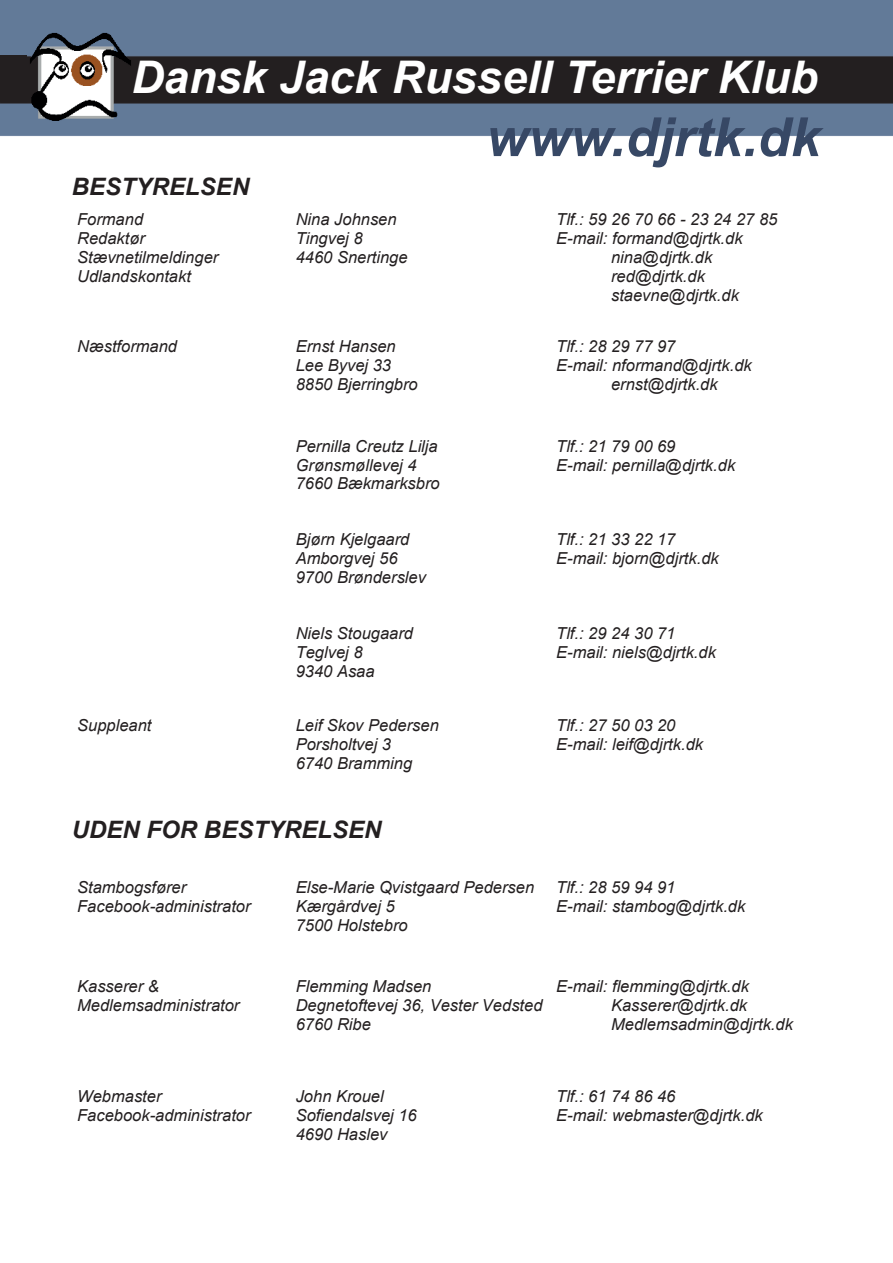
<style>
.page{position:relative;width:893px;height:1263px;background:#fff}
.page>*{position:absolute;margin:0;border:0;box-sizing:border-box;transform-origin:0 0}
.t1{font:italic 700 54px "Arial";color:#374865}
.t2{font:italic 700 45px "Arial";color:#fff}
.t3{font:italic 700 24px "Arial";color:#231f20}
.t4{font:italic 16.5px/18.9px "Arial";color:#231f20}
</style>
<div class="page">
<img style="left:0;top:0;width:893px;height:136px">
<img style="left:0;top:55px;width:27px;height:47px">
<img style="left:30px;top:32px;width:102px;height:88px">
<h2 class="t2" style="left:131px;top:61px;width:688px">Dansk Jack Russell Terrier Klub</h2>
<h1 class="t1" style="left:486px;top:117px;width:336px">www.djrtk.dk</h1>
<h3 class="t3" style="left:72px;top:178px;width:179px">BESTYRELSEN</h3>
<p class="t4" style="left:77px;top:211px;width:143px">Formand<br>Redaktør<br>Stævnetilmeldinger<br>Udlandskontakt</p>
<p class="t4" style="left:296px;top:211px;width:113px">Nina Johnsen<br>Tingvej 8<br>4460 Snertinge</p>
<p class="t4" style="left:556px;top:211px;width:223px">Tlf.: 59 26 70 66 - 23 24 27 85</p>
<p class="t4" style="left:556px;top:230px;width:188px">E-mail: formand@djrtk.dk</p>
<p class="t4" style="left:611px;top:249px;width:103px">nina@djrtk.dk</p>
<p class="t4" style="left:611px;top:268px;width:95px">red@djrtk.dk</p>
<p class="t4" style="left:611px;top:287px;width:129px">staevne@djrtk.dk</p>
<p class="t4" style="left:77px;top:339px;width:101px">Næstformand</p>
<p class="t4" style="left:296px;top:339px;width:124px">Ernst Hansen<br>Lee Byvej 33<br>8850 Bjerringbro</p>
<p class="t4" style="left:556px;top:339px;width:121px">Tlf.: 28 29 77 97</p>
<p class="t4" style="left:556px;top:358px;width:197px">E-mail: nformand@djrtk.dk</p>
<p class="t4" style="left:611px;top:376px;width:108px">ernst@djrtk.dk</p>
<p class="t4" style="left:296px;top:438px;width:146px">Pernilla Creutz Lilja<br>Grønsmøllevej 4<br>7660 Bækmarksbro</p>
<p class="t4" style="left:556px;top:438px;width:180px">Tlf.: 21 79 00 69<br>E-mail: pernilla@djrtk.dk</p>
<p class="t4" style="left:296px;top:531px;width:132px">Bjørn Kjelgaard<br>Amborgvej 56<br>9700 Brønderslev</p>
<p class="t4" style="left:556px;top:531px;width:164px">Tlf.: 21 33 22 17<br>E-mail: bjorn@djrtk.dk</p>
<p class="t4" style="left:296px;top:625px;width:119px">Niels Stougaard<br>Teglvej 8<br>9340 Asaa</p>
<p class="t4" style="left:556px;top:625px;width:161px">Tlf.: 29 24 30 71<br>E-mail: niels@djrtk.dk</p>
<p class="t4" style="left:77px;top:718px;width:76px">Suppleant</p>
<p class="t4" style="left:296px;top:718px;width:145px">Leif Skov Pedersen<br>Porsholtvej 3<br>6740 Bramming</p>
<p class="t4" style="left:556px;top:718px;width:148px">Tlf.: 27 50 03 20<br>E-mail: leif@djrtk.dk</p>
<h3 class="t3" style="left:72px;top:820px;width:311px">UDEN FOR BESTYRELSEN</h3>
<p class="t4" style="left:77px;top:879px;width:175px">Stambogsfører<br>Facebook-administrator</p>
<p class="t4" style="left:296px;top:879px;width:240px">Else-Marie Qvistgaard Pedersen<br>Kærgårdvej 5<br>7500 Holstebro</p>
<p class="t4" style="left:556px;top:879px;width:191px">Tlf.: 28 59 94 91<br>E-mail: stambog@djrtk.dk</p>
<p class="t4" style="left:77px;top:978px;width:164px">Kasserer &amp;<br>Medlemsadministrator</p>
<p class="t4" style="left:296px;top:978px;width:248px">Flemming Madsen<br>Degnetoftevej 36, Vester Vedsted<br>6760 Ribe</p>
<p class="t4" style="left:611px;top:978px;width:183px;text-indent:-55px">E-mail: flemming@djrtk.dk<br>Kasserer@djrtk.dk<br>Medlemsadmin@djrtk.dk</p>
<p class="t4" style="left:77px;top:1089px;width:175px">Webmaster<br>Facebook-administrator</p>
<p class="t4" style="left:296px;top:1089px;width:123px">John Krouel<br>Sofiendalsvej 16<br>4690 Haslev</p>
<p class="t4" style="left:556px;top:1089px;width:208px">Tlf.: 61 74 86 46<br>E-mail: webmaster@djrtk.dk</p>
</div>
